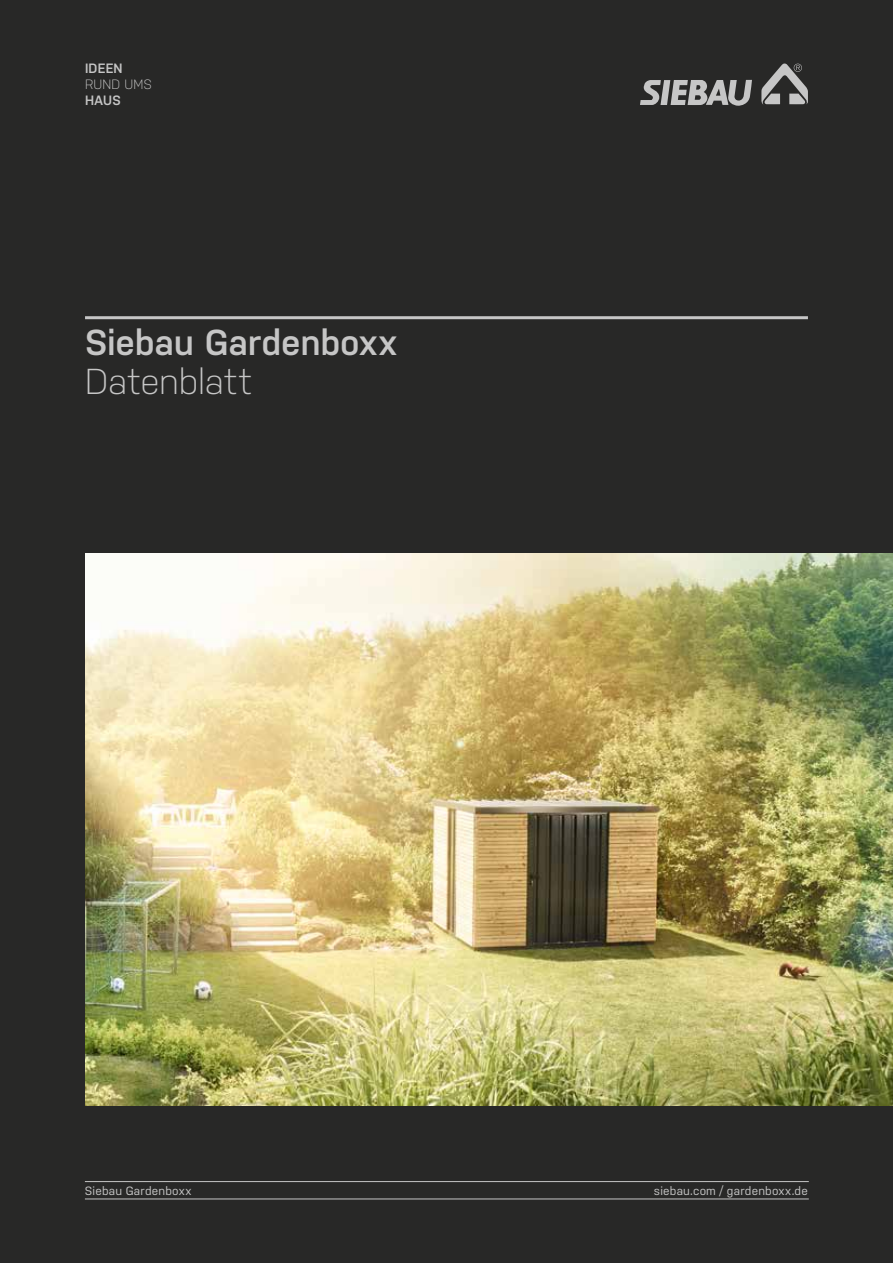
<style>
.page{position:relative;width:893px;height:1263px;background:#282827}
.page>*{position:absolute;margin:0;border:0;box-sizing:border-box;transform-origin:0 0}
.t1{font:600 36px "Nudista";letter-spacing:-.005em;color:#c6c6c6}
.t2{font:300 36px "Nudista";letter-spacing:-.005em;color:#c6c6c6}
.t3{font:600 13.5px "Nudista";letter-spacing:.015em;color:#c6c6c6}
.t4{font:300 13.5px "Nudista";letter-spacing:.015em;color:#c6c6c6}
.t5{font:12px "Nudista";letter-spacing:.015em;color:#c6c6c6}
</style>
<div class="page">
<svg style="left:761px;top:64px;width:47px;height:41px;background:#707070"></svg>
<svg style="left:640px;top:80px;width:112px;height:26px;background:#858585"></svg>
<hr style="left:85px;top:1181px;width:724px;height:1px;background:#c6c6c6">
<hr style="left:85px;top:1199px;width:724px;height:1px;background:#c6c6c6">
<hr style="left:85px;top:316px;width:723px;height:3px;background:#c6c6c6">
<img style="left:85px;top:553px;width:808px;height:552px">
<p class="t3" style="left:85px;top:61px;width:39px">IDEEN</p>
<p class="t4" style="left:85px;top:77px;width:68px">RUND UMS</p>
<p class="t3" style="left:85px;top:92px;width:37px">HAUS</p>
<h1 class="t1" style="left:85px;top:322px;width:314px">Siebau Gardenboxx</h1>
<h1 class="t2" style="left:85px;top:361px;width:169px">Datenblatt</h1>
<p class="t5" style="left:85px;top:1183px;width:108px">Siebau Gardenboxx</p>
<p class="t5" style="left:654px;top:1183px;width:155px">siebau.com / gardenboxx.de</p>
</div>
